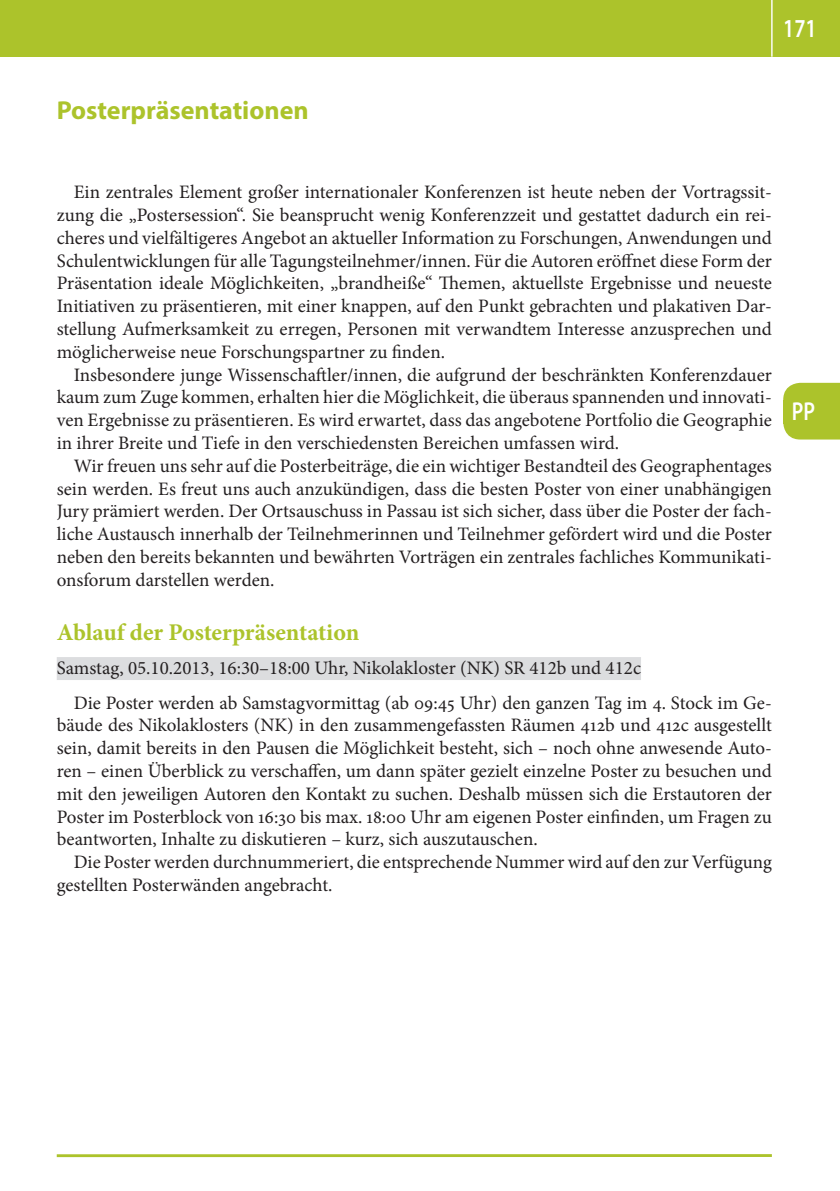
<style>
.page{position:relative;width:840px;height:1191px;background:#fff}
.page>*{position:absolute;margin:0;border:0;box-sizing:border-box;transform-origin:0 0}
.t1{font:700 26px "Myriad Pro";color:#acc32b}
.t2{font:600 26px "Myriad Pro";color:#fff;scale:.8 1}
.t3{font:700 24px "Minion Pro";letter-spacing:-.005em;color:#acc32b}
.t4{font:19px/22.8px "Minion Pro";color:#231f20;text-align:justify}
</style>
<div class="page">
<div style="left:0;top:0;width:839px;height:57px;background:#acc32b"></div>
<hr style="left:770px;top:0;width:2px;height:57px;background:#fff">
<hr style="left:57px;top:1154px;width:714px;height:3px;background:#acc32b">
<svg style="left:783px;top:383px;width:56px;height:56px;background:#b1c638"></svg>
<div style="left:782px;top:400px;width:57px;height:24px;background:#acc32b"></div>
<div style="left:57px;top:657px;width:583px;height:23px;background:#dcdddf"></div>
<h1 class="t2" style="left:782px;top:12px;width:43px">171</h1>
<h1 class="t1" style="left:57px;top:93px;width:253px">Posterpräsentationen</h1>
<p class="t4" style="left:57px;top:181px;width:716px;text-indent:17px">Ein zentrales Element großer internationaler Konferenzen ist heute neben der Vortragssit&shy;zung die „Postersession“. Sie beansprucht wenig Konferenzzeit und gestattet dadurch ein rei&shy;cheres und vielfältigeres Angebot an aktueller Information zu Forschungen, Anwendungen und Schulentwicklungen für alle Tagungsteilnehmer/innen. Für die Autoren eröffnet diese Form der Präsentation ideale Möglichkeiten, „brandheiße“ Themen, aktuellste Ergebnisse und neueste Initiativen zu präsentieren, mit einer knappen, auf den Punkt gebrachten und plakativen Dar&shy;stellung Aufmerksamkeit zu erregen, Personen mit verwandtem Interesse anzusprechen und möglicherweise neue Forschungspartner zu finden.</p>
<p class="t4" style="left:57px;top:363px;width:716px;text-indent:17px">Insbesondere junge Wissenschaftler/innen, die aufgrund der beschränkten Konferenzdauer kaum zum Zuge kommen, erhalten hier die Möglichkeit, die überaus spannenden und innovati&shy;ven Ergebnisse zu präsentieren. Es wird erwartet, dass das angebotene Portfolio die Geographie in ihrer Breite und Tiefe in den verschiedensten Bereichen umfassen wird.</p>
<p class="t4" style="left:57px;top:454px;width:716px;text-indent:17px">Wir freuen uns sehr auf die Posterbeiträge, die ein wichtiger Bestandteil des Geographentages sein werden. Es freut uns auch anzukündigen, dass die besten Poster von einer unabhängigen Jury prämiert werden. Der Ortsauschuss in Passau ist sich sicher, dass über die Poster der fach&shy;liche Austausch innerhalb der Teilnehmerinnen und Teilnehmer gefördert wird und die Poster neben den bereits bekannten und bewährten Vorträgen ein zentrales fachliches Kommunikati&shy;onsforum darstellen werden.</p>
<p class="t3" style="left:57px;top:615px;width:304px">Ablauf der Posterpräsentation</p>
<p class="t4" style="left:74px;top:651px;width:699px;line-height:34.2px;text-indent:-17px">Samstag, 05.10.2013, 16:30–18:00 Uhr, Nikolakloster (NK) SR 412b und 412c<br>Die Poster werden ab Samstagvormittag (ab 09:45 Uhr) den ganzen Tag im 4. Stock im Ge-</p>
<p class="t4" style="left:57px;top:714px;width:716px">bäude des Nikolaklosters (NK) in den zusammengefassten Räumen 412b und 412c ausgestellt sein, damit bereits in den Pausen die Möglichkeit besteht, sich – noch ohne anwesende Auto&shy;ren – einen Überblick zu verschaffen, um dann später gezielt einzelne Poster zu besuchen und mit den jeweiligen Autoren den Kontakt zu suchen. Deshalb müssen sich die Erstautoren der Poster im Posterblock von 16:30 bis max. 18:00 Uhr am eigenen Poster einfinden, um Fragen zu beantworten, Inhalte zu diskutieren – kurz, sich auszutauschen.</p>
<p class="t4" style="left:57px;top:850px;width:716px;text-indent:17px">Die Poster werden durchnummeriert, die entsprechende Nummer wird auf den zur Verfügung gestellten Posterwänden angebracht.</p>
<h1 class="t2" style="left:791px;top:395px;width:31px">PP</h1>
</div>
